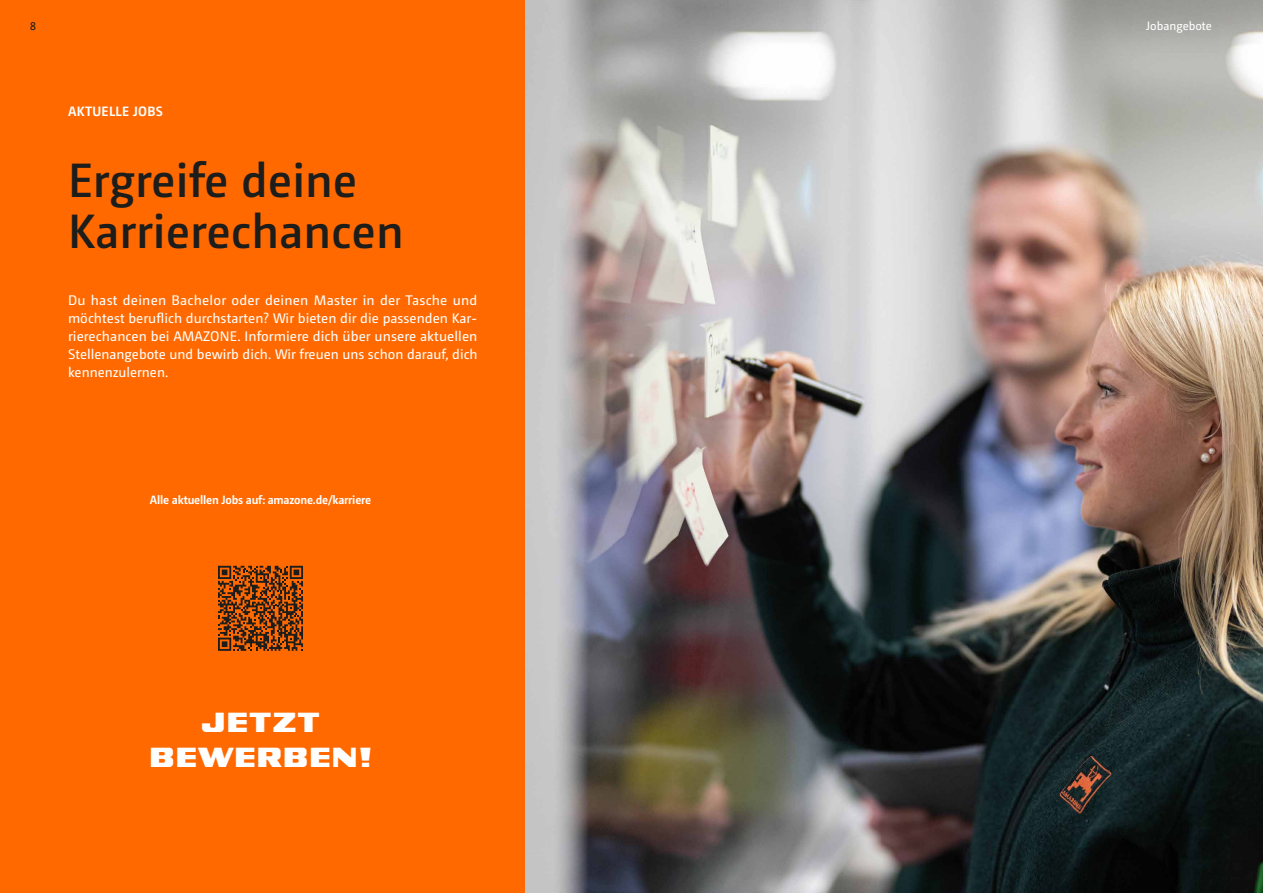
<style>
.page{position:relative;width:1263px;height:893px;background:#fff}
.page>*{position:absolute;margin:0;border:0;box-sizing:border-box;transform-origin:0 0}
.t1{font:600 48px/51px "Camingo Dos Pro";color:#1d1d1b}
.t2{font:27.45px/35.1px "Amazone VI Bl Out";color:#fff;text-align:center}
.t3{font:13.8px/18px "Camingo Dos Pro";color:#fff;text-align:justify}
.t4{font:700 13.5px "Camingo Dos Pro";letter-spacing:.025em;color:#fff}
.t5{font:700 12px "Camingo Dos Pro";letter-spacing:-.015em;color:#fff}
.t6{font:12px "Camingo Dos Pro";color:#fff}
.t7{font:12px "Camingo Dos Pro";color:#1d1d1b}
</style>
<div class="page">
<div style="left:0;top:0;width:525px;height:893px;background:#ff6900"></div>
<img style="left:525px;top:0;width:738px;height:893px">
<svg style="left:218px;top:566px;width:85px;height:85px"></svg>
<p class="t7" style="left:30px;top:19px;width:8px">8</p>
<p class="t6" style="left:1146px;top:19px;width:67px">Jobangebote</p>
<p class="t4" style="left:68px;top:104px;width:96px">AKTUELLE JOBS</p>
<h1 class="t1" style="left:68px;top:155px;width:337px">Ergreife deine<br>Karrierechancen</h1>
<p class="t3" style="left:68px;top:292px;width:411px">Du hast deinen Bachelor oder deinen Master in der Tasche und möchtest beruflich durchstarten? Wir bieten dir die passenden Kar&shy;rierechancen bei AMAZONE. Informiere dich über unsere aktuellen Stellenangebote und bewirb dich. Wir freuen uns schon darauf, dich kennenzulernen.</p>
<p class="t5" style="left:150px;top:492px;width:223px">Alle aktuellen Jobs auf: amazone.de/karriere</p>
<h2 class="t2" style="left:149px;top:706px;width:225px">JETZT<br>BEWERBEN!</h2>
</div>
